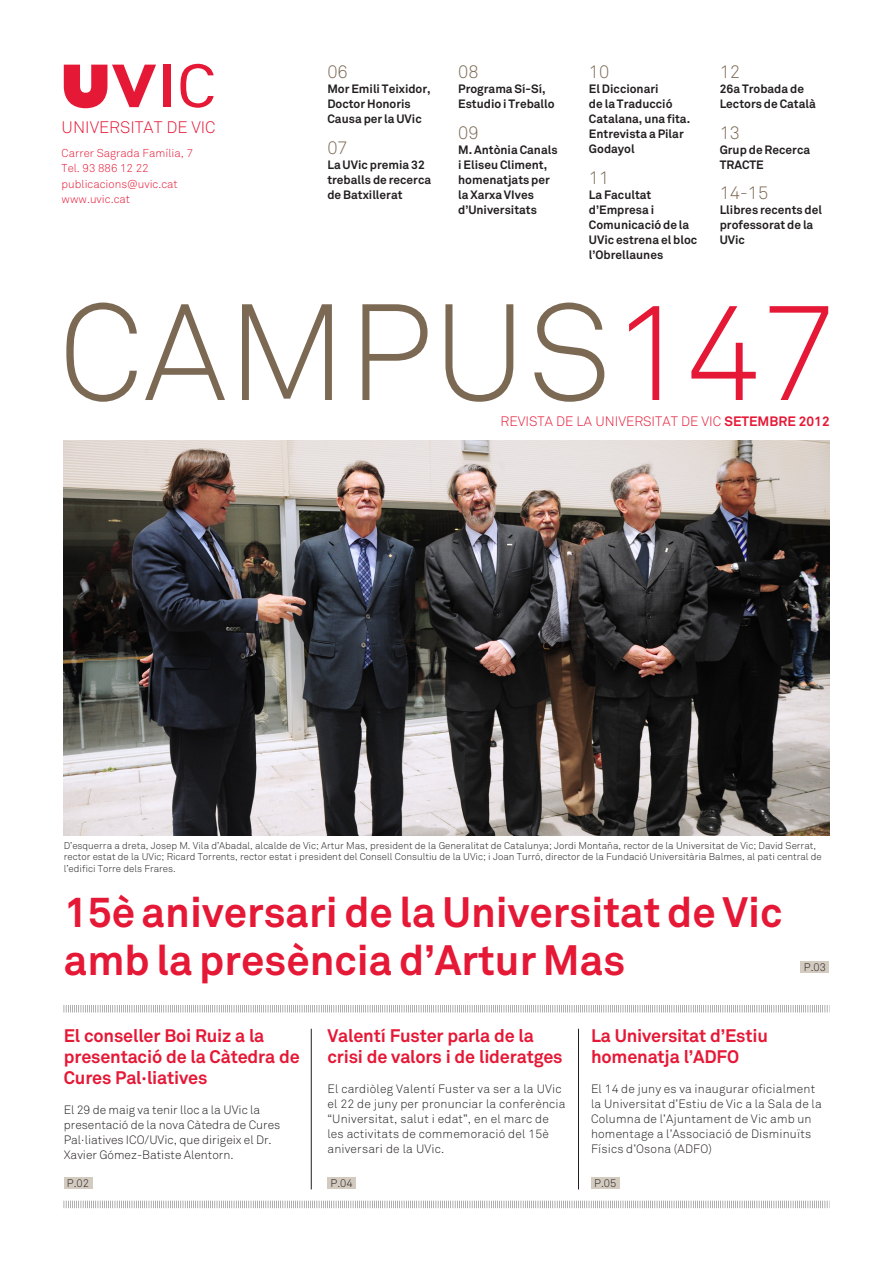
<style>
.page{position:relative;width:893px;height:1263px;background:#fff}
.page>*{position:absolute;margin:0;border:0;box-sizing:border-box;transform-origin:0 0}
.t1{font:300 135px "Akkurat";letter-spacing:.01em;color:#7c6954}
.t2{font:700 42px "Akkurat";color:#e51836}
.t3{font:700 18px/21px "Akkurat";letter-spacing:-.01em;color:#e51836}
.t4{font:300 18px "Akkurat";color:#7c6954}
.t5{font:300 16.5px "Akkurat";color:#e51836}
.t6{font:300 13.5px "Akkurat";color:#e51836}
.t7{font:300 12px/15px "Akkurat";letter-spacing:.015em;color:#231f20}
.t8{font:700 12px/15px "Akkurat";color:#231f20}
.t9{font:300 11.4px "Akkurat";color:#e51836}
.t10{font:300 10.95px "Akkurat";color:#231f20}
.t11{font:300 9.75px/11.7px "Akkurat";color:#231f20}
.s1{color:#e51836}
.s2{font-weight:700}
</style>
<div class="page">
<img style="left:64px;top:440px;width:765px;height:396px">
<div style="left:163px;top:65px;width:7px;height:42px;background:#e51836"></div>
<svg style="left:180px;top:64px;width:34px;height:44px"></svg>
<svg style="left:64px;top:65px;width:92px;height:43px"></svg>
<hr style="left:311px;top:1029px;width:1px;height:160px;background:#231f20">
<hr style="left:578px;top:1029px;width:1px;height:160px;background:#231f20">
<svg style="left:64px;top:1005px;width:764px;height:7px"></svg>
<svg style="left:64px;top:1201px;width:764px;height:7px"></svg>
<div style="left:64px;top:1177px;width:28px;height:11px;background:#d4cbc0"></div>
<div style="left:327px;top:1177px;width:29px;height:11px;background:#d4cbc0"></div>
<div style="left:591px;top:1177px;width:28px;height:11px;background:#d4cbc0"></div>
<div style="left:801px;top:961px;width:28px;height:12px;background:#d4cbc0"></div>
<p class="t5" style="left:62px;top:117px;width:155px">UNIVERSITAT DE VIC</p>
<p class="t9" style="left:62px;top:146px;width:133px">Carrer Sagrada Família, 7</p>
<p class="t9" style="left:62px;top:161px;width:88px">Tel. 93 886 12 22</p>
<p class="t9" style="left:62px;top:176px;width:118px">publicacions@uvic.cat</p>
<p class="t9" style="left:62px;top:192px;width:70px">www.uvic.cat</p>
<p class="t4" style="left:327px;top:61px;width:22px">06</p>
<p class="t8" style="left:327px;top:81px;width:105px">Mor Emili Teixidor,<br>Doctor Honoris<br>Causa per la UVic</p>
<p class="t4" style="left:327px;top:136px;width:22px">07</p>
<p class="t8" style="left:327px;top:157px;width:105px">La UVic premia 32 treballs de recerca de Batxillerat</p>
<p class="t4" style="left:458px;top:61px;width:22px">08</p>
<p class="t8" style="left:458px;top:81px;width:98px">Programa Sí-Sí,<br>Estudio i Treballo</p>
<p class="t4" style="left:458px;top:121px;width:22px">09</p>
<p class="t8" style="left:458px;top:142px;width:101px">M. Antònia Canals i Eliseu Climent, homenatjats per la Xarxa VIves d’Universitats</p>
<p class="t4" style="left:589px;top:61px;width:22px">10</p>
<p class="t8" style="left:589px;top:81px;width:103px">El Diccionari<br>de la Traducció<br>Catalana, una fita.</p>
<p class="t8" style="left:589px;top:126px;width:96px">Entrevista a Pilar<br>Godayol</p>
<p class="t4" style="left:589px;top:166px;width:22px">11</p>
<p class="t8" style="left:589px;top:187px;width:110px">La Facultat d’Empresa i<br>Comunicació de la<br>UVic estrena el bloc l’Obrellaunes</p>
<p class="t4" style="left:720px;top:61px;width:22px">12</p>
<p class="t8" style="left:720px;top:81px;width:98px">26a Trobada de<br>Lectors de Català</p>
<p class="t4" style="left:720px;top:121px;width:22px">13</p>
<p class="t8" style="left:720px;top:142px;width:92px">Grup de Recerca<br>TRACTE</p>
<p class="t4" style="left:720px;top:182px;width:50px">14-15</p>
<p class="t8" style="left:720px;top:202px;width:104px">Llibres recents del professorat de la<br>UVic</p>
<p class="t1" style="left:59px;top:268px;width:782px">CAMPUS<span class="s1">147</span></p>
<p class="t6" style="left:501px;top:412px;width:331px">REVISTA DE LA UNIVERSITAT DE VIC <span class="s2">SETEMBRE 2012</span></p>
<p class="t11" style="left:64px;top:839px;width:760px">D’esquerra a dreta, Josep M. Vila d’Abadal, alcalde de Vic; Artur Mas, president de la Generalitat de Catalunya; Jordi Montaña, rector de la Universitat de Vic; David Serrat, rector estat de la UVic; Ricard Torrents, rector estat i president del Consell Consultiu de la UVic; i Joan Turró, director de la Fundació Universitària Balmes, al pati central de l’edifici Torre dels Frares.</p>
<p class="t2" style="left:64px;top:885px;width:720px">15è aniversari de la Universitat de Vic</p>
<p class="t2" style="left:64px;top:933px;width:563px">amb la presència d’Artur Mas</p>
<p class="t10" style="left:804px;top:961px;width:24px">P.03</p>
<p class="t3" style="left:64px;top:1025px;width:237px">El conseller Boi Ruiz a la presentació de la Càtedra de<br>Cures Pal·liatives</p>
<p class="t7" style="left:64px;top:1102px;width:218px">El 29 de maig va tenir lloc a la UVic la presentació de la nova Càtedra de Cures Pal·liatives ICO/UVic, que dirigeix el Dr.<br>Xavier Gómez-Batiste Alentorn.</p>
<p class="t3" style="left:327px;top:1025px;width:237px">Valentí Fuster parla de la crisi de valors i de lideratges</p>
<p class="t7" style="left:327px;top:1081px;width:240px">El cardiòleg Valentí Fuster va ser a la UVic el 22 de juny per pronunciar la conferència “Universitat, salut i edat”, en el marc de les activitats de commemoració del 15è aniversari de la UVic.</p>
<p class="t3" style="left:591px;top:1025px;width:178px">La Universitat d’Estiu homenatja l’ADFO</p>
<p class="t7" style="left:591px;top:1081px;width:232px">El 14 de juny es va inaugurar oficialment la Universitat d’Estiu de Vic a la Sala de la Columna de l’Ajuntament de Vic amb un homentage a l’Associació de Disminuïts Físics d’Osona (ADFO)</p>
<p class="t10" style="left:67px;top:1176px;width:24px">P.02</p>
<p class="t10" style="left:331px;top:1176px;width:24px">P.04</p>
<p class="t10" style="left:594px;top:1176px;width:24px">P.05</p>
</div>
